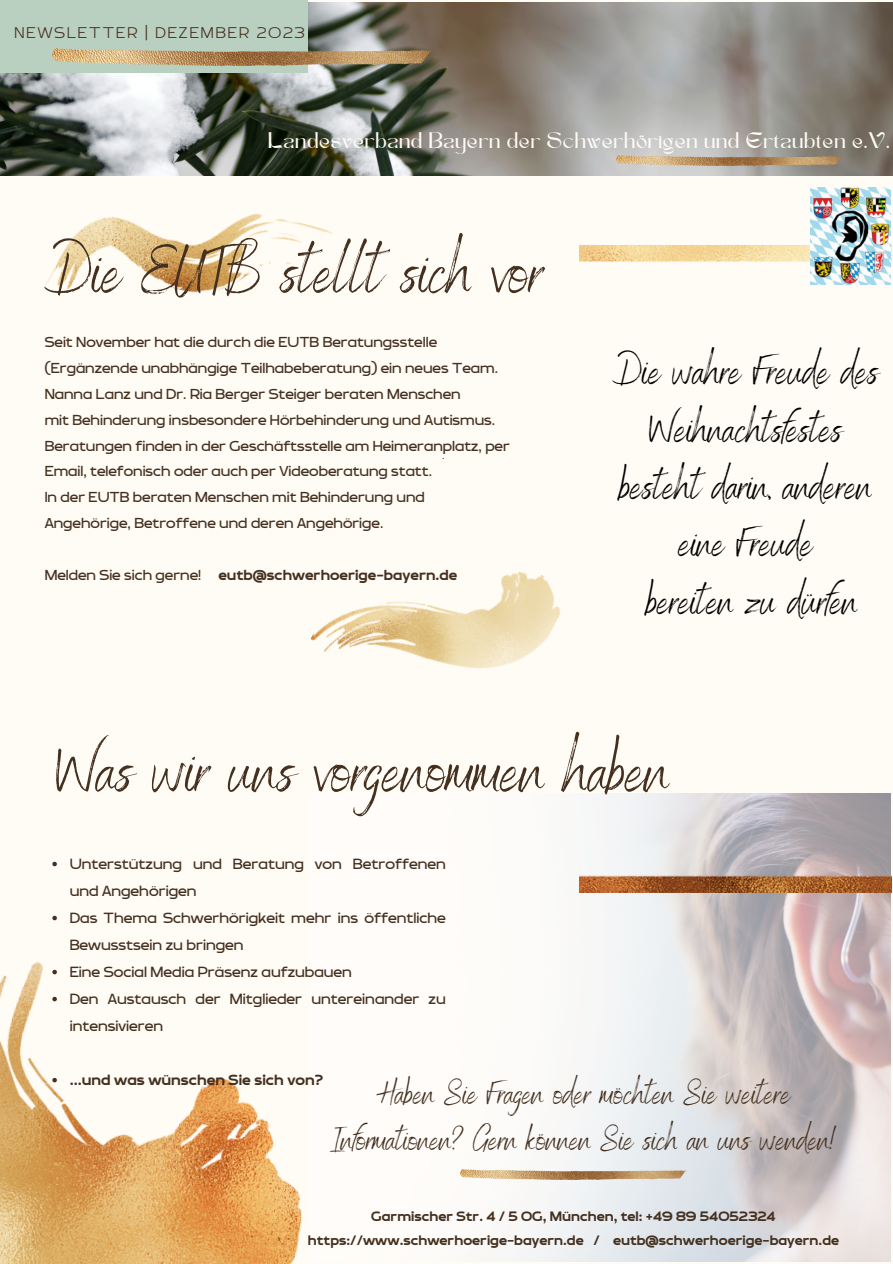
<style>
.page{position:relative;width:893px;height:1264px;background:#fff}
.page>*{position:absolute;margin:0;border:0;box-sizing:border-box;transform-origin:0 0}
.t1{font:67.5px "Benedict";color:#44301f}
.t2{font:41.85px "Benedict";color:#000}
.t3{font:33px/46.2px "Benedict";color:#44301f;text-align:center}
.t4{font:22.5px "SEGO";color:#fffbf5}
.t5{font:20.4px "RTL Banana Light";letter-spacing:.095em;color:#44301f}
.t6{font:19.5px/27px "RTL Banana Regular";color:#44301f}
.t7{font:19.5px "RTL Banana Bold";color:#44301f}
.t8{font:19.05px "RTL Banana Regular";color:#44301f}
.t9{font:19.05px "RTL Banana Bold";color:#44301f}
.t10{font:18px "RTL Banana Bold";color:#44301f}
.t11{font:18px "Benedict";color:#000}
.s1{font-family:"RTL Banana Regular"}
</style>
<div class="page">
<div style="left:0;top:0;width:892px;height:1263px;background:#fffbf5"></div>
<img style="left:0;top:2px;width:892px;height:174px">
<img style="left:45px;top:162px;width:305px;height:131px">
<img style="left:616px;top:156px;width:226px;height:10px">
<img style="left:511px;top:892px;width:379px;height:369px">
<img style="left:0;top:962px;width:302px;height:301px">
<img style="left:310px;top:571px;width:251px;height:98px">
<img style="left:460px;top:1169px;width:226px;height:10px">
<img style="left:579px;top:246px;width:312px;height:646px">
<div style="left:0;top:0;width:308px;height:73px;background:#b9cfc0"></div>
<img style="left:52px;top:48px;width:381px;height:17px">
<img style="left:810px;top:187px;width:80px;height:98px">
<svg style="left:52px;top:861px;width:5px;height:5px"></svg>
<svg style="left:52px;top:915px;width:5px;height:5px"></svg>
<svg style="left:52px;top:969px;width:5px;height:5px"></svg>
<svg style="left:52px;top:996px;width:5px;height:5px"></svg>
<svg style="left:52px;top:1077px;width:5px;height:5px"></svg>
<p class="t5" style="left:15px;top:23px;width:291px">NEWSLETTER | DEZEMBER 2023</p>
<p class="t4" style="left:269px;top:131px;width:623px">Landesverband Bayern der Schwerhörigen und Ertaubten e.V.</p>
<p class="t1" style="left:45px;top:228px;width:499px">Die EUTB stellt sich vor</p>
<p class="t8" style="left:45px;top:333px;width:394px">Seit November hat die durch die EUTB Beratungsstelle</p>
<p class="t8" style="left:45px;top:359px;width:455px">(Ergänzende unabhängige Teilhabeberatung) ein neues Team.</p>
<p class="t8" style="left:45px;top:384px;width:417px">Nanna Lanz und Dr. Ria Berger Steiger beraten Menschen</p>
<p class="t8" style="left:45px;top:410px;width:452px">mit Behinderung insbesondere Hörbehinderung und Autismus.</p>
<p class="t8" style="left:45px;top:436px;width:467px">Beratungen finden in der Geschäftsstelle am Heimeranplatz, per</p>
<p class="t8" style="left:45px;top:462px;width:389px">Email, telefonisch oder auch per Videoberatung statt.</p>
<p class="t8" style="left:45px;top:488px;width:382px">In der EUTB beraten Menschen mit Behinderung und</p>
<p class="t8" style="left:45px;top:514px;width:340px">Angehörige, Betroffene und deren Angehörige.</p>
<p class="t9" style="left:45px;top:566px;width:414px"><span class="s1">Melden Sie sich gerne!</span> eutb@schwerhoerige-bayern.de</p>
<p class="t11" style="left:443px;top:442px;width:4px">.</p>
<p class="t2" style="left:613px;top:344px;width:267px">Die wahre Freude des</p>
<p class="t2" style="left:649px;top:401px;width:194px">Weihnachtsfestes</p>
<p class="t2" style="left:619px;top:459px;width:254px">besteht darin, anderen</p>
<p class="t2" style="left:678px;top:516px;width:136px">eine Freude</p>
<p class="t2" style="left:646px;top:573px;width:212px">bereiten zu dürfen</p>
<p class="t1" style="left:56px;top:727px;width:614px">Was wir uns vorgenommen haben</p>
<p class="t6" style="left:70px;top:852px;width:377px">Unterstützung und Beratung von Betroffenen und Angehörigen</p>
<p class="t6" style="left:70px;top:906px;width:377px">Das Thema Schwerhörigkeit mehr ins öffentliche<br>Bewusstsein zu bringen</p>
<p class="t6" style="left:70px;top:960px;width:284px">Eine Social Media Präsenz aufzubauen</p>
<p class="t6" style="left:70px;top:987px;width:377px">Den Austausch der Mitglieder untereinander zu intensivieren</p>
<p class="t7" style="left:70px;top:1070px;width:255px">...und was wünschen Sie sich von?</p>
<p class="t3" style="left:330px;top:1068px;width:507px">Haben Sie Fragen oder möchten Sie weitere<br>Informationen? Gern können Sie sich an uns wenden!</p>
<p class="t10" style="left:371px;top:1207px;width:406px">Garmischer Str. 4 / 5 OG, München, tel: +49 89 54052324</p>
<p class="t10" style="left:308px;top:1232px;width:533px">https://www.schwerhoerige-bayern.de / eutb@schwerhoerige-bayern.de</p>
</div>
